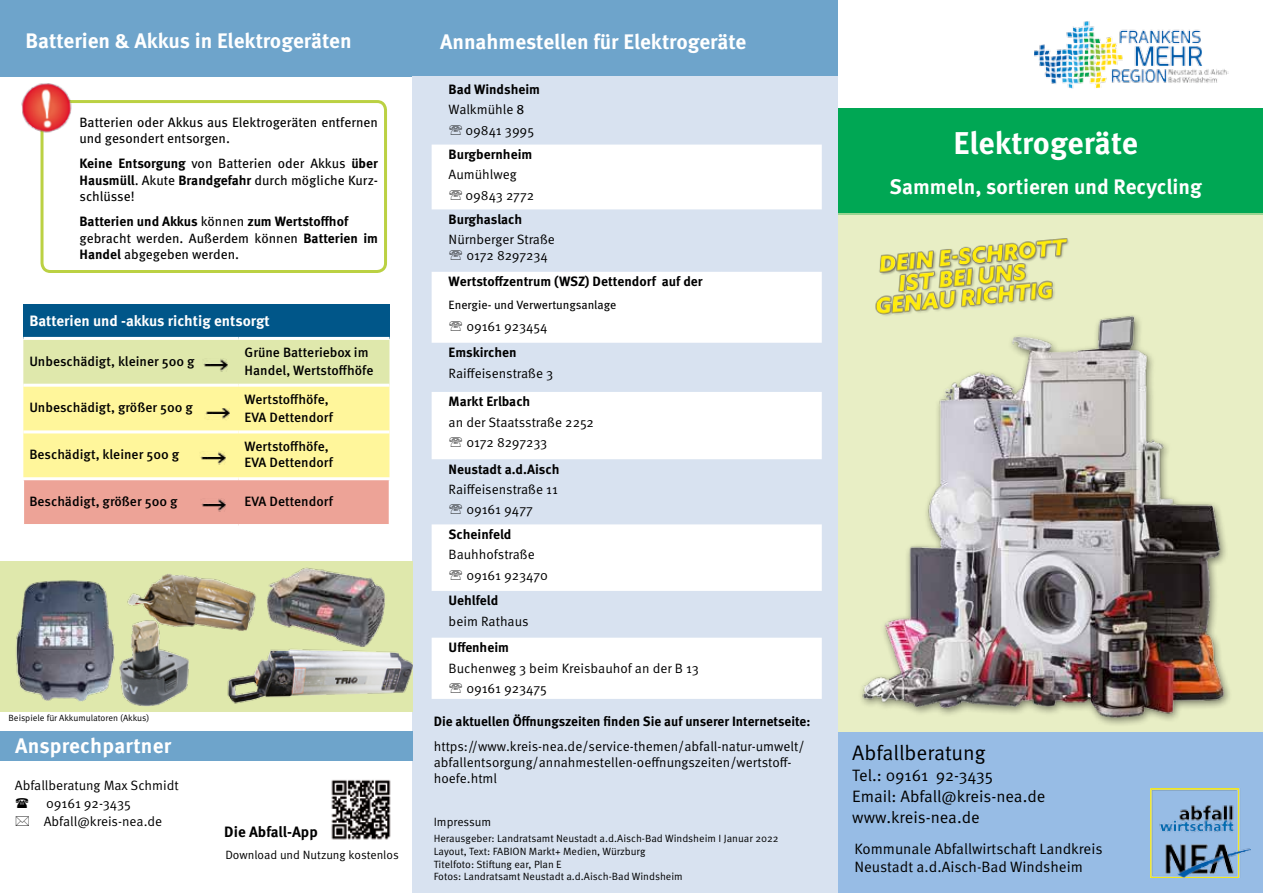
<style>
.page{position:relative;width:1263px;height:893px;background:#fff}
.page>*{position:absolute;margin:0;border:0;box-sizing:border-box;transform-origin:0 0}
.t1{font:700 31.5px "Meta OT";color:#fff}
.t2{font:700 21px "Meta OT";color:#fff}
.t3{font:21px "Meta OT Norm";letter-spacing:-.005em;color:#000}
.t4{font:16.5px/21px "Meta OT Norm";color:#000}
.t5{font:15px/18px "Meta OT Norm";color:#000}
.t6{font:700 15px "Meta OT";color:#fff}
.t7{font:700 15px "Meta OT";color:#000}
.t8{font:13.5px/20.7px "Meta OT Norm";color:#000}
.t9{font:13.5px/16.5px "Meta OT";color:#000}
.t10{font:700 13.5px "Meta OT";color:#000}
.t11{font:500 13.5px/18px "Meta OT";color:#000}
.t12{font:12px "Meta OT Norm";letter-spacing:-.005em;color:#000}
.t13{font:12px "Meta OT";color:#000}
.t14{font:10.5px/12.6px "Meta OT Norm";color:#000}
.t15{font:9px "Meta OT Norm";letter-spacing:-.005em;color:#000}
.s1{font-weight:700}
.s2{font-family:"Meta OT"}
</style>
<div class="page">
<div style="left:412px;top:0;width:426px;height:77px;background:#6ea4cb"></div>
<div style="left:0;top:0;width:412px;height:77px;background:#6ea4cb"></div>
<div style="left:838px;top:108px;width:425px;height:107px;background:#00a754"></div>
<div style="left:838px;top:213px;width:425px;height:522px;background:#e8eec5"></div>
<div style="left:837px;top:733px;width:426px;height:160px;background:#97bce5"></div>
<div style="left:412px;top:77px;width:426px;height:816px;background:#d8e2f0"></div>
<div style="left:0;top:731px;width:412px;height:29px;background:#6ea4cb"></div>
<div style="left:0;top:561px;width:412px;height:151px;background:#dfe8ac"></div>
<svg style="left:432px;top:145px;width:390px;height:554px;fill:#fff"></svg>
<div style="left:23px;top:304px;width:366px;height:34px;background:#005689"></div>
<svg style="left:23px;top:340px;width:366px;height:184px;background:#f2dd9e"></svg>
<hr style="left:23px;top:337px;width:180px;height:3px;background:#fff">
<hr style="left:203px;top:337px;width:36px;height:3px;background:#fff">
<hr style="left:239px;top:337px;width:150px;height:3px;background:#fff">
<hr style="left:23px;top:384px;width:180px;height:3px;background:#fff">
<hr style="left:203px;top:384px;width:36px;height:3px;background:#fff">
<hr style="left:239px;top:384px;width:150px;height:3px;background:#fff">
<hr style="left:23px;top:430px;width:180px;height:3px;background:#fff">
<hr style="left:203px;top:430px;width:36px;height:3px;background:#fff">
<hr style="left:239px;top:430px;width:150px;height:3px;background:#fff">
<hr style="left:23px;top:480px;width:1px;height:44px;background:#fff">
<hr style="left:23px;top:477px;width:180px;height:3px;background:#fff">
<hr style="left:203px;top:477px;width:36px;height:3px;background:#fff">
<hr style="left:239px;top:477px;width:151px;height:3px;background:#fff">
<img style="left:200px;top:451px;width:26px;height:13px">
<img style="left:201px;top:499px;width:26px;height:13px">
<img style="left:202px;top:359px;width:26px;height:12px">
<img style="left:204px;top:408px;width:26px;height:13px">
<img style="left:1150px;top:788px;width:100px;height:90px">
<div style="left:41px;top:100px;width:346px;height:173px;border:3px solid #bbd143;border-radius:9px"></div>
<img style="left:21px;top:83px;width:55px;height:53px">
<img style="left:16px;top:580px;width:99px;height:121px">
<img style="left:119px;top:633px;width:70px;height:73px">
<img style="left:127px;top:574px;width:129px;height:59px">
<img style="left:227px;top:649px;width:185px;height:55px">
<img style="left:267px;top:567px;width:118px;height:80px">
<img style="left:331px;top:779px;width:60px;height:61px">
<img style="left:1035px;top:21px;width:193px;height:67px">
<img style="left:854px;top:315px;width:383px;height:418px">
<img style="left:854px;top:238px;width:254px;height:105px">
<svg style="left:450px;top:190px;width:12px;height:10px"></svg>
<svg style="left:450px;top:250px;width:12px;height:10px"></svg>
<svg style="left:450px;top:320px;width:12px;height:11px"></svg>
<svg style="left:450px;top:437px;width:12px;height:10px"></svg>
<svg style="left:450px;top:504px;width:12px;height:10px"></svg>
<svg style="left:450px;top:570px;width:12px;height:10px"></svg>
<svg style="left:450px;top:683px;width:12px;height:10px"></svg>
<h2 class="t2" style="left:26px;top:27px;width:328px">Batterien &amp; Akkus in Elektrogeräten</h2>
<p class="t9" style="left:80px;top:114px;width:300px">Batterien oder Akkus aus Elektrogeräten entfernen und gesondert entsorgen.</p>
<p class="t9" style="left:80px;top:155px;width:300px;text-align:justify"><span class="s1">Keine Entsorgung</span> von Batterien oder Akkus <span class="s1">über Hausmüll</span>. Akute <span class="s1">Brandgefahr</span> durch mögliche Kurz&shy;schlüsse!</p>
<p class="t9" style="left:80px;top:213px;width:300px"><span class="s1">Batterien und Akkus</span> können <span class="s1">zum Wertstoffhof </span>gebracht werden. Außerdem können <span class="s1">Batterien im<br>Handel</span> abgegeben werden.</p>
<p class="t6" style="left:29px;top:311px;width:242px">Batterien und -akkus richtig entsorgt</p>
<p class="t11" style="left:29px;top:352px;width:167px">Unbeschädigt, kleiner 500 g</p>
<p class="t11" style="left:245px;top:344px;width:130px">Grüne Batteriebox im<br>Handel, Wertstoffhöfe</p>
<p class="t11" style="left:29px;top:399px;width:165px">Unbeschädigt, größer 500 g</p>
<p class="t11" style="left:245px;top:390px;width:90px">Wertstoffhöfe,<br>EVA Dettendorf</p>
<p class="t11" style="left:29px;top:446px;width:151px">Beschädigt, kleiner 500 g</p>
<p class="t11" style="left:245px;top:438px;width:90px;line-height:16.5px">Wertstoffhöfe,<br>EVA Dettendorf</p>
<p class="t11" style="left:29px;top:492px;width:150px">Beschädigt, größer 500 g</p>
<p class="t11" style="left:245px;top:492px;width:90px">EVA Dettendorf</p>
<p class="t15" style="left:9px;top:713px;width:142px">Beispiele für Akkumulatoren (Akkus)</p>
<h2 class="t2" style="left:15px;top:732px;width:158px">Ansprechpartner</h2>
<p class="t8" style="left:44px;top:777px;width:137px;line-height:18px;text-indent:-29px">Abfallberatung Max Schmidt<br>09161 92-3435<br>Abfall@kreis-nea.de</p>
<p class="t7" style="left:224px;top:822px;width:95px">Die Abfall-App</p>
<p class="t12" style="left:225px;top:847px;width:175px">Download und Nutzung kostenlos</p>
<h2 class="t2" style="left:440px;top:28px;width:308px">Annahmestellen für Elektrogeräte</h2>
<p class="t10" style="left:449px;top:80px;width:93px">Bad Windsheim</p>
<p class="t8" style="left:465px;top:99px;width:70px;text-indent:-17px">Walkmühle <span class="s2">8<br></span>09841 3995</p>
<p class="t10" style="left:449px;top:146px;width:85px">Burgbernheim</p>
<p class="t8" style="left:465px;top:165px;width:70px;text-indent:-17px">Aumühlweg<br>09843 2772</p>
<p class="t10" style="left:449px;top:211px;width:75px">Burghaslach</p>
<p class="t8" style="left:466px;top:232px;width:90px;line-height:16.2px;text-indent:-18px">Nürnberger Straße<br>0172 8297234</p>
<p class="t10" style="left:449px;top:273px;width:256px">Wertstoffzentrum (WSZ) Dettendorf auf der</p>
<p class="t13" style="left:449px;top:297px;width:169px">Energie- und Verwertungsanlage</p>
<p class="t8" style="left:466px;top:316px;width:83px">09161 923454</p>
<p class="t10" style="left:449px;top:344px;width:69px">Emskirchen</p>
<p class="t8" style="left:449px;top:363px;width:106px">Raiffeisenstraße 3</p>
<p class="t10" style="left:449px;top:393px;width:83px">Markt Erlbach</p>
<p class="t8" style="left:466px;top:412px;width:129px;text-indent:-18px">an der Staatsstraße 2252<br>0172 8297233</p>
<p class="t10" style="left:449px;top:460px;width:112px">Neustadt a.d.Aisch</p>
<p class="t8" style="left:449px;top:480px;width:111px;line-height:20.1px;text-align:center">Raiffeisenstraße 11<br>09161 9477</p>
<p class="t10" style="left:449px;top:526px;width:64px">Scheinfeld</p>
<p class="t8" style="left:466px;top:544px;width:83px;text-indent:-18px">Bauhhofstraße<br>09161 923470</p>
<p class="t10" style="left:449px;top:592px;width:51px">Uehlfeld</p>
<p class="t8" style="left:449px;top:611px;width:81px">beim Rathaus</p>
<p class="t10" style="left:449px;top:639px;width:62px">Uffenheim</p>
<p class="t8" style="left:466px;top:658px;width:234px;text-indent:-18px">Buchenweg 3 beim Kreisbauhof an der B 13<br>09161 923475</p>
<p class="t10" style="left:434px;top:713px;width:378px">Die aktuellen Öffnungszeiten finden Sie auf unserer Internetseite:</p>
<p class="t8" style="left:434px;top:738px;width:372px;line-height:16.2px">https://www.kreis-nea.de/service-themen/abfall-natur-umwelt/ abfallentsorgung/annahmestellen-oeffnungszeiten/wertstoff&shy;hoefe.html</p>
<p class="t12" style="left:434px;top:814px;width:59px">Impressum</p>
<p class="t14" style="left:434px;top:832px;width:346px">Herausgeber: Landratsamt Neustadt a.d.Aisch-Bad Windsheim I Januar 2022<br>Layout, Text: FABION Markt+ Medien, Würzburg<br>Titelfoto: Stiftung ear, Plan E<br>Fotos: Landratsamt Neustadt a.d.Aisch-Bad Windsheim</p>
<h1 class="t1" style="left:953px;top:123px;width:186px">Elektrogeräte</h1>
<h2 class="t2" style="left:890px;top:174px;width:314px">Sammeln, sortieren und Recycling</h2>
<h2 class="t3" style="left:852px;top:740px;width:135px">Abfallberatung</h2>
<p class="t4" style="left:852px;top:765px;width:195px">Tel.: 09161 92-3435<br>Email: Abfall@kreis-nea.de www.kreis-nea.de</p>
<p class="t5" style="left:854px;top:840px;width:250px">Kommunale Abfallwirtschaft Landkreis<br>Neustadt a.d.Aisch-Bad Windsheim</p>
</div>
